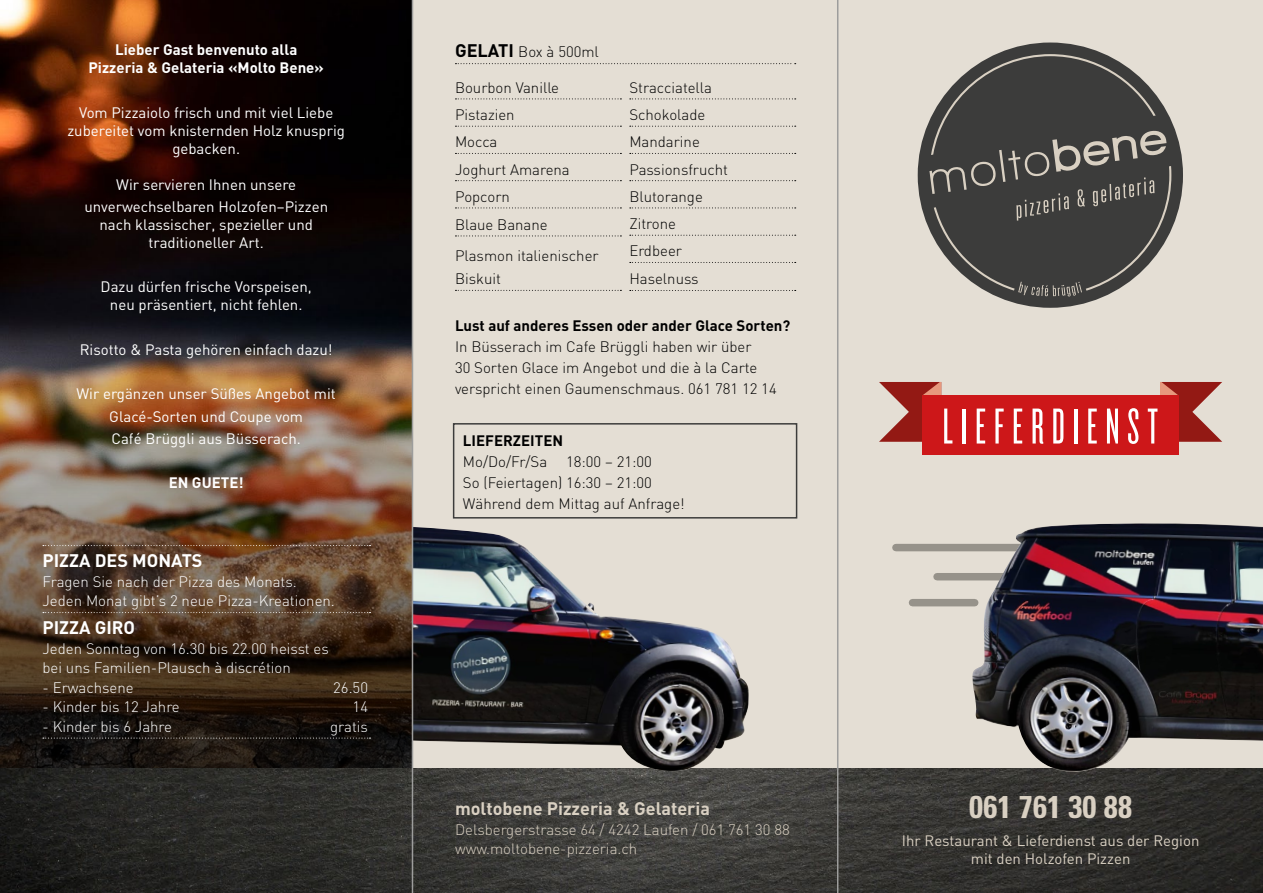
<style>
.page{position:relative;width:1263px;height:893px;background:#e4ded4}
.page>*{position:absolute;margin:0;border:0;box-sizing:border-box;transform-origin:0 0}
.t1{font:52.5px "Knockout HTF26 Junior Flyweight";letter-spacing:.15em;color:#fff}
.t2{font:700 condensed 31.5px "Univers LT";letter-spacing:.005em;color:#d9d0c2}
.t3{font:700 18px "DIN";color:#d9d0c2}
.t4{font:700 18px "DIN";color:#fff}
.t5{font:300 15px/27.3px "DIN";color:#000}
.t6{font:15px/18px "DIN";color:#fff;text-align:center}
.t7{font:300 15px/19.5px "DIN";color:#fff}
.t8{font:300 15px/19.5px "DIN";color:#d9d0c2}
.t9{font:700 15px/18px "DIN";color:#fff;text-align:center}
.t10{font:15px/18px "DIN";color:#d9d0c2;text-align:center}
.t11{font:700 15px "DIN";color:#000}
.s1{font-weight:700;font-size:18px}
</style>
<div class="page">
<img style="left:0;top:0;width:412px;height:345px">
<img style="left:0;top:345px;width:412px;height:424px">
<svg style="left:43px;top:545px;width:327px;height:1px"></svg>
<svg style="left:43px;top:612px;width:327px;height:1px"></svg>
<svg style="left:43px;top:738px;width:327px;height:1px"></svg>
<img style="left:0;top:769px;width:1263px;height:124px">
<svg style="left:1160px;top:382px;width:62px;height:60px"></svg>
<svg style="left:879px;top:382px;width:62px;height:60px"></svg>
<div style="left:922px;top:396px;width:256px;height:59px;background:#cd1719"></div>
<div style="left:918px;top:43px;width:265px;height:265px;background:#3c3c3b;border-radius:50%"></div>
<svg style="left:929px;top:54px;width:242px;height:243px"></svg>
<svg style="left:455px;top:98px;width:166px;height:1px"></svg>
<svg style="left:455px;top:126px;width:166px;height:1px"></svg>
<svg style="left:455px;top:153px;width:166px;height:1px"></svg>
<svg style="left:455px;top:180px;width:166px;height:1px"></svg>
<svg style="left:455px;top:207px;width:166px;height:1px"></svg>
<svg style="left:455px;top:235px;width:166px;height:1px"></svg>
<svg style="left:455px;top:290px;width:166px;height:1px"></svg>
<svg style="left:630px;top:98px;width:166px;height:1px"></svg>
<svg style="left:630px;top:126px;width:166px;height:1px"></svg>
<svg style="left:630px;top:153px;width:166px;height:1px"></svg>
<svg style="left:630px;top:180px;width:166px;height:1px"></svg>
<svg style="left:630px;top:207px;width:166px;height:1px"></svg>
<svg style="left:630px;top:235px;width:166px;height:1px"></svg>
<svg style="left:630px;top:262px;width:166px;height:1px"></svg>
<svg style="left:630px;top:290px;width:166px;height:1px"></svg>
<svg style="left:455px;top:63px;width:341px;height:1px"></svg>
<div style="left:896px;top:544px;width:124px;height:7px;background:#96928a"></div>
<div style="left:937px;top:573px;width:89px;height:7px;background:#96928a"></div>
<div style="left:912px;top:599px;width:63px;height:7px;background:#96928a"></div>
<div style="left:453px;top:423px;width:344px;height:96px;border:2px solid #3c3c3b"></div>
<img style="left:972px;top:523px;width:291px;height:249px">
<img style="left:413px;top:527px;width:336px;height:245px">
<hr style="left:412px;top:0;width:1px;height:893px;background:#9d9d9c">
<hr style="left:837px;top:0;width:1px;height:893px;background:#9d9d9c">
<p class="t9" style="left:89px;top:40px;width:237px">Lieber Gast benvenuto alla<br>Pizzeria &amp; Gelateria «Molto Bene»</p>
<p class="t6" style="left:67px;top:103px;width:279px">Vom Pizzaiolo frisch und mit viel Liebe zubereitet vom knisternden Holz knusprig gebacken.</p>
<p class="t6" style="left:84px;top:173px;width:245px;line-height:22.2px">Wir servieren Ihnen unsere unverwechselbaren Holzofen–Pizzen</p>
<p class="t6" style="left:99px;top:215px;width:215px">nach klassischer, spezieller und traditioneller Art.</p>
<p class="t6" style="left:101px;top:278px;width:213px">Dazu dürfen frische Vorspeisen, neu präsentiert, nicht fehlen.</p>
<p class="t6" style="left:80px;top:340px;width:254px">Risotto &amp; Pasta gehören einfach dazu!</p>
<p class="t6" style="left:77px;top:382px;width:261px;line-height:22.2px">Wir ergänzen unser Süßes Angebot mit<br>Glacé-Sorten und Coupe vom<br>Café Brüggli aus Büsserach.</p>
<p class="t9" style="left:169px;top:473px;width:76px">EN GUETE!</p>
<p class="t4" style="left:43px;top:549px;width:162px">PIZZA DES MONATS</p>
<p class="t7" style="left:43px;top:572px;width:294px">Fragen Sie nach der Pizza des Monats.<br>Jeden Monat gibt’s 2 neue Pizza-Kreationen.</p>
<p class="t4" style="left:43px;top:616px;width:94px">PIZZA GIRO</p>
<p class="t7" style="left:43px;top:639px;width:288px">Jeden Sonntag von 16.30 bis 22.00 heisst es bei uns Familien-Plausch à discrétion</p>
<p class="t7" style="left:43px;top:678px;width:93px">- Erwachsene</p>
<p class="t7" style="left:333px;top:678px;width:36px">26.50</p>
<p class="t7" style="left:43px;top:697px;width:139px">- Kinder bis 12 Jahre</p>
<p class="t7" style="left:353px;top:697px;width:17px">14</p>
<p class="t7" style="left:43px;top:717px;width:131px">- Kinder bis 6 Jahre</p>
<p class="t7" style="left:330px;top:717px;width:39px">gratis</p>
<p class="t5" style="left:455px;top:38px;width:145px"><span class="s1">GELATI</span> Box à 500ml</p>
<p class="t5" style="left:629px;top:74px;width:100px">Stracciatella<br>Schokolade<br>Mandarine<br>Passionsfrucht<br>Blutorange<br>Zitrone<br>Erdbeer<br>Haselnuss</p>
<p class="t11" style="left:455px;top:315px;width:337px">Lust auf anderes Essen oder ander Glace Sorten?</p>
<p class="t5" style="left:455px;top:335px;width:323px;line-height:21px">In Büsserach im Cafe Brüggli haben wir über<br>30 Sorten Glace im Angebot und die à la Carte verspricht einen Gaumenschmaus. 061 781 12 14</p>
<p class="t5" style="left:455px;top:73px;width:116px">Bourbon Vanille<br>Pistazien<br>Mocca<br>Joghurt Amarena<br>Popcorn<br>Blaue Banane</p>
<p class="t5" style="left:455px;top:244px;width:145px;line-height:23px">Plasmon italienischer<br>Biskuit</p>
<p class="t11" style="left:463px;top:430px;width:102px">LIEFERZEITEN</p>
<p class="t5" style="left:463px;top:447px;width:86px">Mo/Do/Fr/Sa</p>
<p class="t5" style="left:463px;top:450px;width:223px;line-height:21px;text-indent:103px">18:00 – 21:00<br>So (Feiertagen) 16:30 – 21:00<br>Während dem Mittag auf Anfrage!</p>
<p class="t3" style="left:455px;top:797px;width:257px">moltobene Pizzeria &amp; Gelateria</p>
<p class="t8" style="left:455px;top:819px;width:336px">Delsbergerstrasse 64 / 4242 Laufen / 061 761 30 88 www.moltobene-pizzeria.ch</p>
<h1 class="t1" style="left:943px;top:401px;width:217px">LIEFERDIENST</h1>
<h2 class="t2" style="left:969px;top:788px;width:164px">061 761 30 88</h2>
<p class="t10" style="left:902px;top:831px;width:299px">Ihr Restaurant &amp; Lieferdienst aus der Region mit den Holzofen Pizzen</p>
</div>
